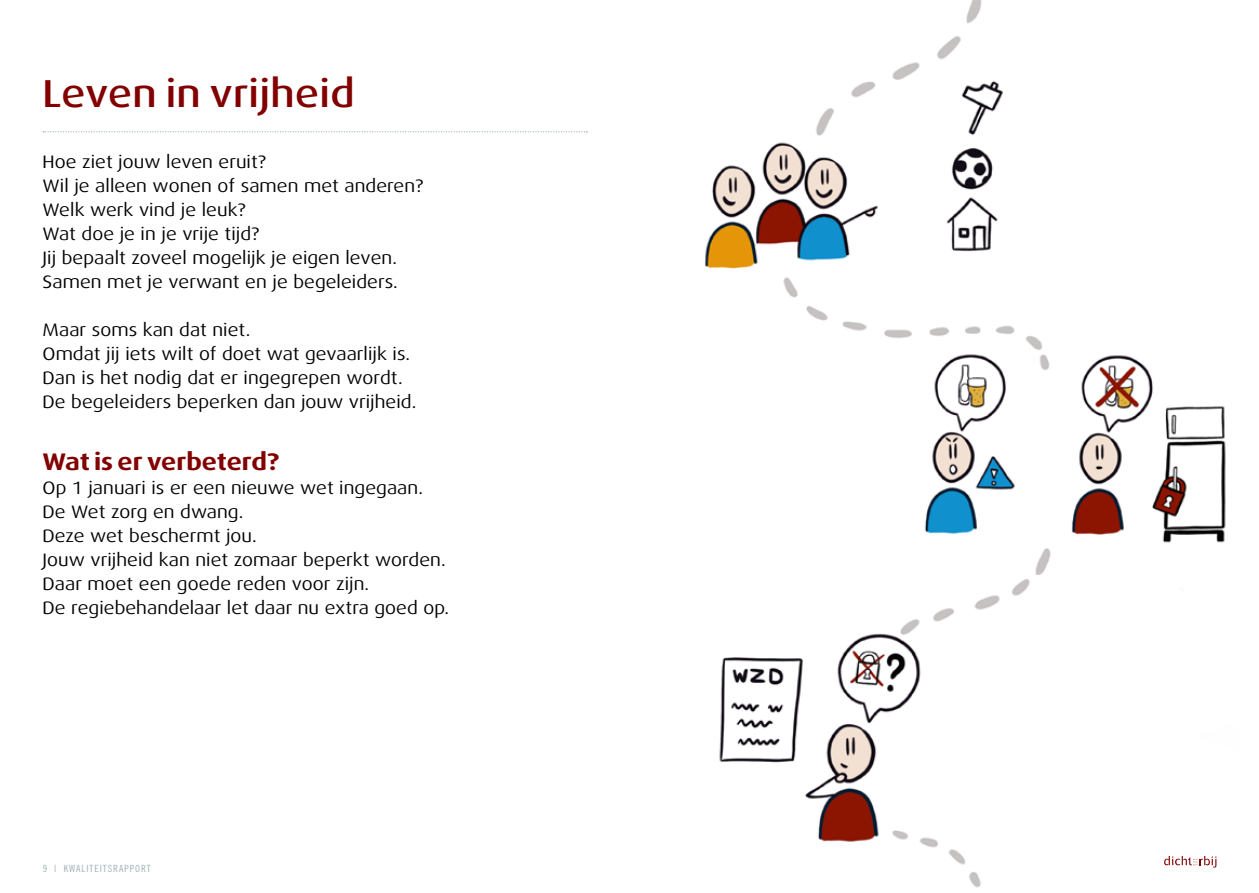
<style>
.page{position:relative;width:1259px;height:893px;background:#fff}
.page>*{position:absolute;margin:0;border:0;box-sizing:border-box;transform-origin:0 0}
.t1{font:500 39px "Dax Wide";letter-spacing:.01em;color:#820000}
.t2{font:700 24px "Dax Wide";letter-spacing:-.005em;color:#820000}
.t3{font:18px/24px "Dax Wide";letter-spacing:.005em;color:#000}
.t4{font:9.9px "Trade Gothic Cond Eighteen";letter-spacing:.1em;color:#9dafb4}
</style>
<div class="page">
<img style="left:704px;top:0;width:522px;height:875px">
<svg style="left:1162px;top:855px;width:57px;height:13px"></svg>
<svg style="left:1164px;top:856px;width:52px;height:12px"></svg>
<svg style="left:43px;top:131px;width:544px;height:1px"></svg>
<img style="left:969px;top:875px;width:12px;height:13px">
<h1 class="t1" style="left:43px;top:71px;width:313px">Leven in vrijheid</h1>
<p class="t3" style="left:43px;top:150px;width:382px">Hoe ziet jouw leven eruit?<br>Wil je alleen wonen of samen met anderen?<br>Welk werk vind je leuk?<br>Wat doe je in je vrije tijd?<br>Jij bepaalt zoveel mogelijk je eigen leven.<br>Samen met je verwant en je begeleiders.</p>
<p class="t3" style="left:43px;top:318px;width:375px">Maar soms kan dat niet.<br>Omdat jij iets wilt of doet wat gevaarlijk is.<br>Dan is het nodig dat er ingegrepen wordt.<br>De begeleiders beperken dan jouw vrijheid.</p>
<h2 class="t2" style="left:43px;top:448px;width:238px">Wat is er verbeterd?</h2>
<p class="t3" style="left:43px;top:475px;width:408px">Op 1 januari is er een nieuwe wet ingegaan.<br>De Wet zorg en dwang.<br>Deze wet beschermt jou.<br>Jouw vrijheid kan niet zomaar beperkt worden.<br>Daar moet een goede reden voor zijn.<br>De regiebehandelaar let daar nu extra goed op.</p>
<p class="t4" style="left:43px;top:862px;width:110px">9 | KWALITEITSRAPPORT</p>
</div>
